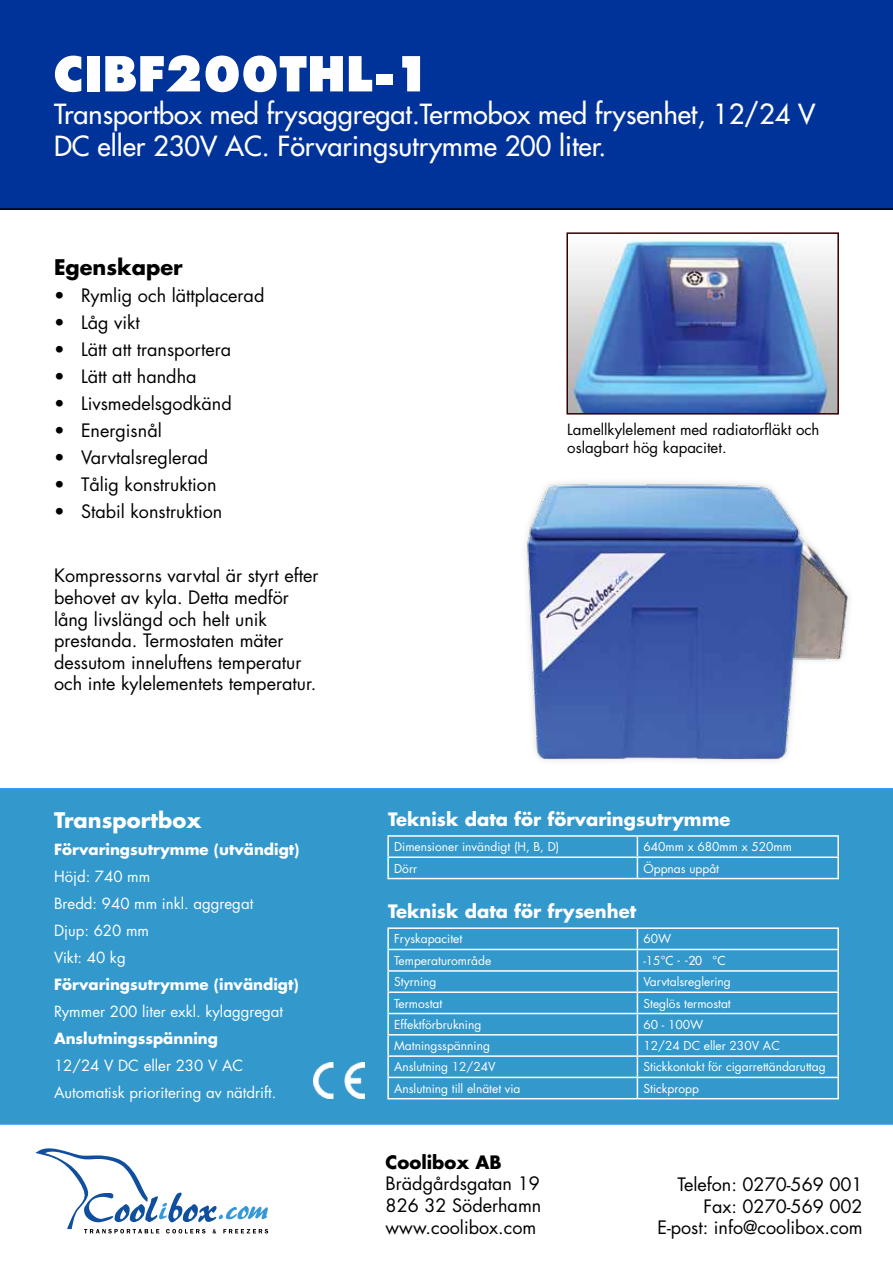
<style>
.page{position:relative;width:893px;height:1263px;background:#fff}
.page>*{position:absolute;margin:0;border:0;box-sizing:border-box;transform-origin:0 0}
.t1{font:800 54px "Futurist Extra";letter-spacing:.05em;color:#fff}
.t2{font:27px/32.4px "Futura";color:#fff}
.t3{font:700 21px "Futura";color:#fff}
.t4{font:700 21px "Futura";color:#000}
.t5{font:18px/21.6px "Futura";color:#000;text-align:justify}
.t6{font:700 18px "Futura";color:#fff}
.t7{font:700 18px "Futura";color:#000}
.t8{font:15px/27px "Futura";color:#fff}
.t9{font:700 15px "Futura";color:#fff}
.t10{font:15px/18px "Futura";color:#000}
.t11{font:12px "Futura";color:#fff}
.t12{font:12px "Futura";color:#fff}
.s1{font-style:inherit}
</style>
<div class="page">
<svg style="left:35px;top:1148px;width:233px;height:85px"></svg>
<div style="left:0;top:0;width:893px;height:210px;background:#039"></div>
<div style="left:0;top:788px;width:893px;height:337px;background:#39c"></div>
<img style="left:314px;top:1063px;width:50px;height:36px">
<img style="left:526px;top:482px;width:323px;height:279px">
<img style="left:569px;top:238px;width:267px;height:174px">
<div style="left:566px;top:232px;width:273px;height:183px;border:2px solid #300"></div>
<hr style="left:387px;top:835px;width:250px;height:2px;background:#fff">
<svg style="left:387px;top:837px;width:2px;height:19px"></svg>
<hr style="left:637px;top:835px;width:202px;height:2px;background:#fff">
<svg style="left:837px;top:837px;width:2px;height:19px"></svg>
<hr style="left:387px;top:856px;width:250px;height:2px;background:#fff">
<hr style="left:387px;top:858px;width:2px;height:20px;background:#fff">
<hr style="left:637px;top:856px;width:202px;height:2px;background:#fff">
<svg style="left:637px;top:837px;width:1px;height:41px"></svg>
<hr style="left:837px;top:858px;width:2px;height:20px;background:#fff">
<hr style="left:387px;top:878px;width:250px;height:1px;background:#fff">
<hr style="left:637px;top:878px;width:202px;height:1px;background:#fff">
<hr style="left:387px;top:927px;width:250px;height:2px;background:#fff">
<hr style="left:387px;top:929px;width:2px;height:20px;background:#fff">
<hr style="left:637px;top:927px;width:202px;height:2px;background:#fff">
<hr style="left:837px;top:929px;width:2px;height:20px;background:#fff">
<hr style="left:387px;top:949px;width:250px;height:1px;background:#fff">
<hr style="left:387px;top:950px;width:2px;height:20px;background:#fff">
<hr style="left:637px;top:949px;width:202px;height:1px;background:#fff">
<hr style="left:837px;top:950px;width:2px;height:20px;background:#fff">
<hr style="left:387px;top:970px;width:250px;height:2px;background:#fff">
<svg style="left:387px;top:972px;width:2px;height:19px"></svg>
<hr style="left:637px;top:970px;width:202px;height:2px;background:#fff">
<svg style="left:837px;top:972px;width:2px;height:19px"></svg>
<hr style="left:387px;top:991px;width:250px;height:2px;background:#fff">
<hr style="left:387px;top:993px;width:2px;height:20px;background:#fff">
<hr style="left:637px;top:991px;width:202px;height:2px;background:#fff">
<hr style="left:837px;top:993px;width:2px;height:20px;background:#fff">
<hr style="left:387px;top:1013px;width:250px;height:1px;background:#fff">
<hr style="left:387px;top:1014px;width:2px;height:20px;background:#fff">
<hr style="left:637px;top:1013px;width:202px;height:1px;background:#fff">
<hr style="left:837px;top:1014px;width:2px;height:20px;background:#fff">
<hr style="left:387px;top:1034px;width:250px;height:1px;background:#fff">
<hr style="left:387px;top:1035px;width:2px;height:20px;background:#fff">
<hr style="left:637px;top:1034px;width:202px;height:1px;background:#fff">
<hr style="left:837px;top:1035px;width:2px;height:20px;background:#fff">
<hr style="left:387px;top:1055px;width:250px;height:2px;background:#fff">
<hr style="left:387px;top:1057px;width:2px;height:20px;background:#fff">
<hr style="left:637px;top:1055px;width:202px;height:2px;background:#fff">
<hr style="left:837px;top:1057px;width:2px;height:20px;background:#fff">
<hr style="left:387px;top:1077px;width:250px;height:1px;background:#fff">
<hr style="left:387px;top:1078px;width:2px;height:20px;background:#fff">
<hr style="left:637px;top:1077px;width:202px;height:1px;background:#fff">
<svg style="left:637px;top:929px;width:1px;height:169px"></svg>
<hr style="left:837px;top:1078px;width:2px;height:20px;background:#fff">
<hr style="left:387px;top:1098px;width:250px;height:1px;background:#fff">
<hr style="left:637px;top:1098px;width:202px;height:1px;background:#fff">
<h1 class="t1" style="left:54px;top:42px;width:379px">CIBF200THL-1</h1>
<h2 class="t2" style="left:54px;top:98px;width:763px">Transportbox med frysaggregat.Termobox med frysenhet, 12/24 V<br>DC eller 230V AC. Förvaringsutrymme 200 liter.</h2>
<p class="t4" style="left:54px;top:253px;width:130px">Egenskaper</p>
<p class="t5" style="left:54px;top:284px;width:212px">• Rymlig och lättplacerad</p>
<p class="t5" style="left:54px;top:311px;width:87px">• Låg vikt</p>
<p class="t5" style="left:54px;top:338px;width:179px">• Lätt att transportera</p>
<p class="t5" style="left:54px;top:365px;width:144px">• Lätt att handha</p>
<p class="t5" style="left:54px;top:392px;width:179px">• Livsmedelsgodkänd</p>
<p class="t5" style="left:54px;top:419px;width:109px">• Energisnål</p>
<p class="t5" style="left:54px;top:446px;width:156px">• Varvtalsreglerad</p>
<p class="t5" style="left:54px;top:473px;width:164px">• Tålig konstruktion</p>
<p class="t5" style="left:54px;top:500px;width:170px">• Stabil konstruktion</p>
<p class="t5" style="left:54px;top:565px;width:266px;text-align:left">Kompressorns varvtal är styrt efter behovet av kyla. Detta medför lång livslängd och helt unik prestanda. Termostaten mäter dessutom inneluftens temperatur och inte kylelementets temperatur.</p>
<p class="t3" style="left:54px;top:806px;width:149px">Transportbox</p>
<p class="t9" style="left:54px;top:839px;width:247px">Förvaringsutrymme (utvändigt)</p>
<p class="t8" style="left:54px;top:863px;width:201px">Höjd: 740 mm<br>Bredd: 940 mm inkl. aggregat<br>Djup: 620 mm<br>Vikt: 40 kg</p>
<p class="t9" style="left:54px;top:974px;width:246px">Förvaringsutrymme (invändigt)</p>
<p class="t8" style="left:54px;top:998px;width:231px">Rymmer 200 liter exkl. kylaggregat</p>
<p class="t9" style="left:54px;top:1028px;width:165px">Anslutningsspänning</p>
<p class="t8" style="left:54px;top:1052px;width:224px">12/24 V DC eller 230 V AC<br>Automatisk prioritering av nätdrift.</p>
<p class="t10" style="left:567px;top:420px;width:254px">Lamellkylelement med radiatorfläkt och oslagbart hög kapacitet.</p>
<p class="t6" style="left:388px;top:807px;width:344px">Teknisk data för förvaringsutrymme</p>
<p class="t11" style="left:394px;top:839px;width:167px">Dimensioner invändigt (H, B, D)</p>
<p class="t11" style="left:643px;top:839px;width:150px">640mm x 680mm x 520mm</p>
<p class="t11" style="left:394px;top:860px;width:24px">Dörr</p>
<p class="t11" style="left:643px;top:860px;width:77px">Öppnas uppåt</p>
<p class="t6" style="left:388px;top:899px;width:250px">Teknisk data för frysenhet</p>
<p class="t11" style="left:394px;top:931px;width:70px">Fryskapacitet</p>
<p class="t11" style="left:643px;top:931px;width:29px">60W</p>
<p class="t11" style="left:394px;top:953px;width:99px">Temperaturområde</p>
<p class="t12" style="left:643px;top:953px;width:83px"><span class="s1">-15</span>°C - -20 °C</p>
<p class="t11" style="left:394px;top:974px;width:44px">Styrning</p>
<p class="t11" style="left:643px;top:974px;width:89px">Varvtalsreglering</p>
<p class="t11" style="left:394px;top:995px;width:50px">Termostat</p>
<p class="t11" style="left:643px;top:995px;width:89px">Steglös termostat</p>
<p class="t11" style="left:394px;top:1017px;width:89px">Effektförbrukning</p>
<p class="t11" style="left:643px;top:1017px;width:61px">60 - 100W</p>
<p class="t11" style="left:394px;top:1038px;width:97px">Matningsspänning</p>
<p class="t11" style="left:643px;top:1038px;width:138px">12/24 DC eller 230V AC</p>
<p class="t11" style="left:394px;top:1059px;width:103px">Anslutning 12/24V</p>
<p class="t11" style="left:643px;top:1059px;width:184px">Stickkontakt för cigarrettändaruttag</p>
<p class="t11" style="left:394px;top:1080px;width:128px">Anslutning till elnätet via</p>
<p class="t11" style="left:643px;top:1080px;width:57px">Stickpropp</p>
<p class="t7" style="left:386px;top:1150px;width:118px">Coolibox AB</p>
<p class="t5" style="left:386px;top:1173px;width:157px">Brädgårdsgatan 19<br>826 32 Söderhamn www.coolibox.com</p>
<p class="t5" style="left:657px;top:1174px;width:207px;text-align:right">Telefon: 0270-569 001<br>Fax: 0270-569 002<br>E-post: info@coolibox.com</p>
</div>
